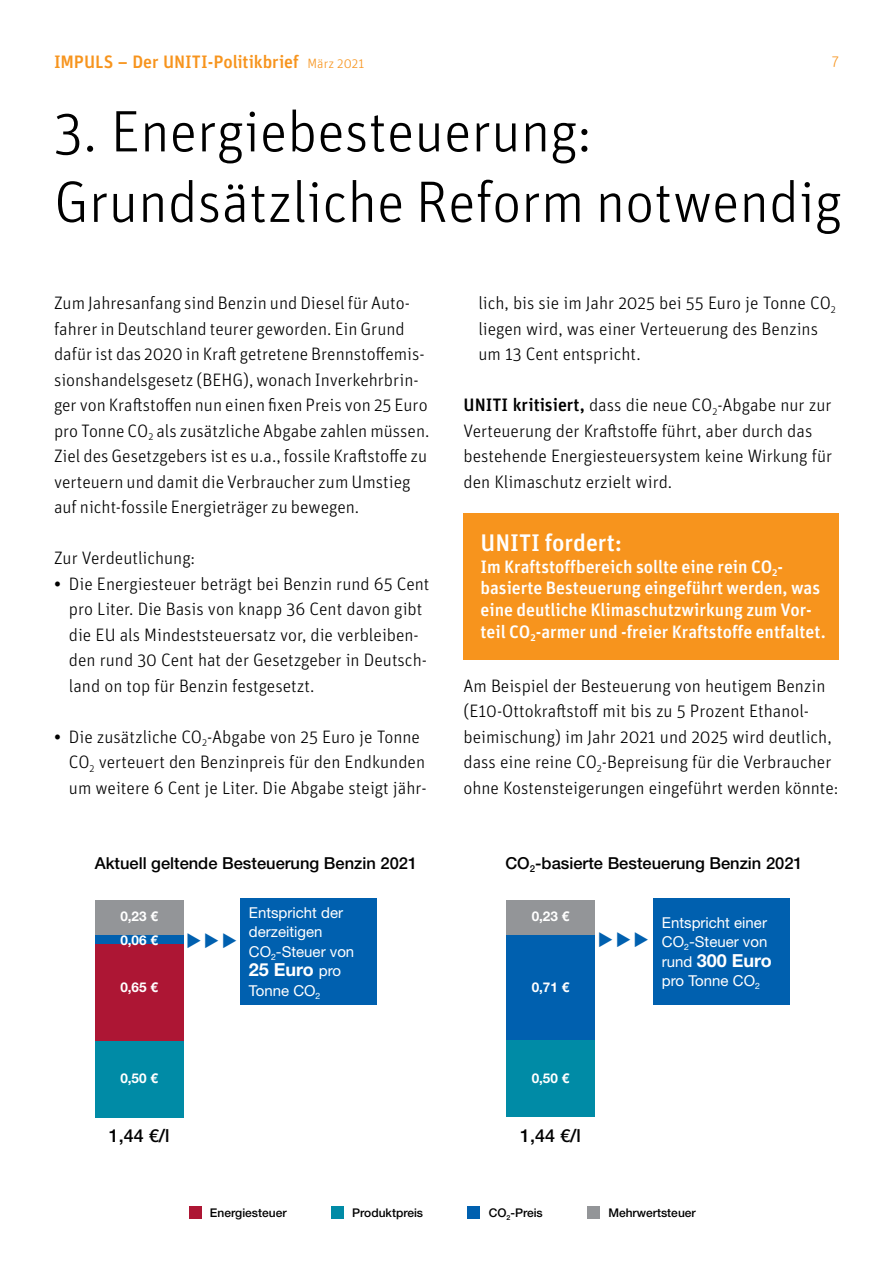
<style>
.page{position:relative;width:893px;height:1263px;background:#fff}
.page>*{position:absolute;margin:0;border:0;box-sizing:border-box;transform-origin:0 0}
.t1{font:300 58.5px/70.5px "Unit OT";color:#000}
.t2{font:500 24px "Unit OT";color:#fff}
.t3{font:300 18px/25.5px "Unit OT";color:#000}
.t4{font:500 18px/21.6px "Unit OT";color:#fff}
.t5{font:500 18px "Unit OT";letter-spacing:-.005em;color:#f7941d}
.t6{font:700 18px "Helvetica Neue LT Pro";color:#fff}
.t7{font:500 18px "Helvetica Neue LT Pro";color:#000}
.t8{font:18px "Wingdings 3";color:#0060af}
.t9{font:500 16.5px "Helvetica Neue LT Pro";color:#000}
.t10{font:15px/19.5px "Helvetica Neue LT Pro";color:#fff}
.t11{font:300 15px "Unit OT";color:#f7941d}
.t12{font:700 13.5px/23.9px "Helvetica Neue LT Pro";color:#fff}
.t13{font:500 12px "Helvetica Neue LT Pro";color:#000}
.s1{font-weight:300;font-size:13.5px}
.s2{font-weight:500}
.s3{font-weight:400;font-size:15px}
</style>
<div class="page">
<div style="left:463px;top:513px;width:376px;height:146px;background:#f7941d"></div>
<div style="left:506px;top:900px;width:89px;height:35px;background:#939598"></div>
<div style="left:506px;top:935px;width:89px;height:105px;background:#0060af"></div>
<div style="left:506px;top:1040px;width:89px;height:77px;background:#008ba6"></div>
<div style="left:95px;top:900px;width:89px;height:35px;background:#939598"></div>
<div style="left:95px;top:935px;width:89px;height:9px;background:#0060af"></div>
<div style="left:95px;top:944px;width:89px;height:97px;background:#ad1634"></div>
<div style="left:95px;top:1041px;width:89px;height:77px;background:#008ba6"></div>
<div style="left:240px;top:898px;width:136px;height:107px;background:#0060af"></div>
<div style="left:189px;top:1206px;width:12px;height:13px;background:#ad1634"></div>
<div style="left:331px;top:1206px;width:13px;height:13px;background:#008ba6"></div>
<div style="left:467px;top:1206px;width:13px;height:13px;background:#0060af"></div>
<div style="left:587px;top:1206px;width:13px;height:13px;background:#939598"></div>
<div style="left:653px;top:898px;width:136px;height:107px;background:#0060af"></div>
<p class="t5" style="left:54px;top:50px;width:312px">IMPULS – Der UNITI-Politikbrief <span class="s1">März 2021</span></p>
<p class="t11" style="left:832px;top:52px;width:9px">7</p>
<h1 class="t1" style="left:54px;top:96px;width:789px">3. Energiebesteuerung:<br>Grundsätzliche Reform notwendig</h1>
<p class="t3" style="left:54px;top:290px;width:377px">Zum Jahresanfang sind Benzin und Diesel für Auto&shy;fahrer in Deutschland teurer geworden. Ein Grund dafür ist das 2020 in Kraft getretene Brennstoffemis&shy;sionshandelsgesetz (BEHG), wonach Inverkehrbrin&shy;ger von Kraftstoffen nun einen fixen Preis von 25 Euro pro Tonne CO<sub>2</sub> als zusätzliche Abgabe zahlen müssen.<br>Ziel des Gesetzgebers ist es u.a., fossile Kraftstoffe zu verteuern und damit die Verbraucher zum Umstieg auf nicht-fossile Energieträger zu bewegen.</p>
<p class="t3" style="left:54px;top:545px;width:143px">Zur Verdeutlichung:</p>
<p class="t3" style="left:69px;top:571px;width:362px;text-indent:-15px"><span class="s2">•</span> Die Energiesteuer beträgt bei Benzin rund 65 Cent pro Liter. Die Basis von knapp 36 Cent davon gibt die EU als Mindeststeuersatz vor, die verbleiben&shy;den rund 30 Cent hat der Gesetzgeber in Deutsch&shy;land on top für Benzin festgesetzt.</p>
<p class="t3" style="left:69px;top:724px;width:359px;text-indent:-15px"><span class="s2">•</span> Die zusätzliche CO<sub>2</sub>-Abgabe von 25 Euro je Tonne<br>CO<sub>2</sub> verteuert den Benzinpreis für den Endkunden um weitere 6 Cent je Liter. Die Abgabe steigt jähr-</p>
<p class="t3" style="left:478px;top:290px;width:359px">lich, bis sie im Jahr 2025 bei 55 Euro je Tonne CO<sub>2 </sub>liegen wird, was einer Verteuerung des Benzins um 13 Cent entspricht.</p>
<p class="t3" style="left:463px;top:392px;width:370px"><span class="s2">UNITI kritisiert,</span> dass die neue CO<sub>2</sub>-Abgabe nur zur Verteuerung der Kraftstoffe führt, aber durch das bestehende Energiesteuersystem keine Wirkung für den Klimaschutz erzielt wird.</p>
<h2 class="t2" style="left:480px;top:527px;width:143px">UNITI fordert:</h2>
<p class="t4" style="left:480px;top:555px;width:347px">Im Kraftstoffbereich sollte eine rein CO<sub>2</sub>- basierte Besteuerung eingeführt werden, was eine deutliche Klimaschutzwirkung zum Vor&shy;teil CO<sub>2</sub>-armer und -freier Kraftstoffe entfaltet.</p>
<p class="t3" style="left:463px;top:673px;width:377px">Am Beispiel der Besteuerung von heutigem Benzin (E10-Ottokraftstoff mit bis zu 5 Prozent Ethanol&shy;beimischung) im Jahr 2021 und 2025 wird deutlich, dass eine reine CO<sub>2</sub>-Bepreisung für die Verbraucher ohne Kostensteigerungen eingeführt werden könnte:</p>
<p class="t9" style="left:95px;top:853px;width:324px">Aktuell geltende Besteuerung Benzin 2021</p>
<p class="t9" style="left:505px;top:853px;width:299px">CO<sub>2</sub>-basierte Besteuerung Benzin 2021</p>
<p class="t10" style="left:249px;top:902px;width:107px">Entspricht der derzeitigen<br>CO<sub>2</sub>-Steuer von</p>
<p class="t6" style="left:249px;top:959px;width:94px">25 Euro <span class="s3">pro</span></p>
<p class="t10" style="left:249px;top:980px;width:73px">Tonne CO<sub>2</sub></p>
<p class="t12" style="left:120px;top:904px;width:39px">0,23 €<br>0,06 €</p>
<p class="t12" style="left:532px;top:904px;width:39px">0,23 €</p>
<p class="t12" style="left:120px;top:975px;width:39px">0,65 €</p>
<p class="t12" style="left:532px;top:975px;width:39px">0,71 €</p>
<p class="t8" style="left:186px;top:930px;width:53px">◆◆◆</p>
<p class="t8" style="left:598px;top:930px;width:53px">◆◆◆</p>
<p class="t10" style="left:662px;top:912px;width:107px">Entspricht einer<br>CO<sub>2</sub>-Steuer von</p>
<p class="t6" style="left:662px;top:949px;width:111px"><span class="s3">rund</span> 300 Euro</p>
<p class="t10" style="left:662px;top:971px;width:99px">pro Tonne CO<sub>2</sub></p>
<p class="t12" style="left:120px;top:1066px;width:39px">0,50 €</p>
<p class="t12" style="left:532px;top:1066px;width:39px">0,50 €</p>
<p class="t7" style="left:109px;top:1124px;width:62px">1,44 €/l</p>
<p class="t7" style="left:520px;top:1124px;width:62px">1,44 €/l</p>
<p class="t13" style="left:210px;top:1205px;width:78px">Energiesteuer</p>
<p class="t13" style="left:352px;top:1205px;width:72px">Produktpreis</p>
<p class="t13" style="left:489px;top:1205px;width:56px">CO<sub>2</sub>-Preis</p>
<p class="t13" style="left:608px;top:1205px;width:89px">Mehrwertsteuer</p>
</div>
